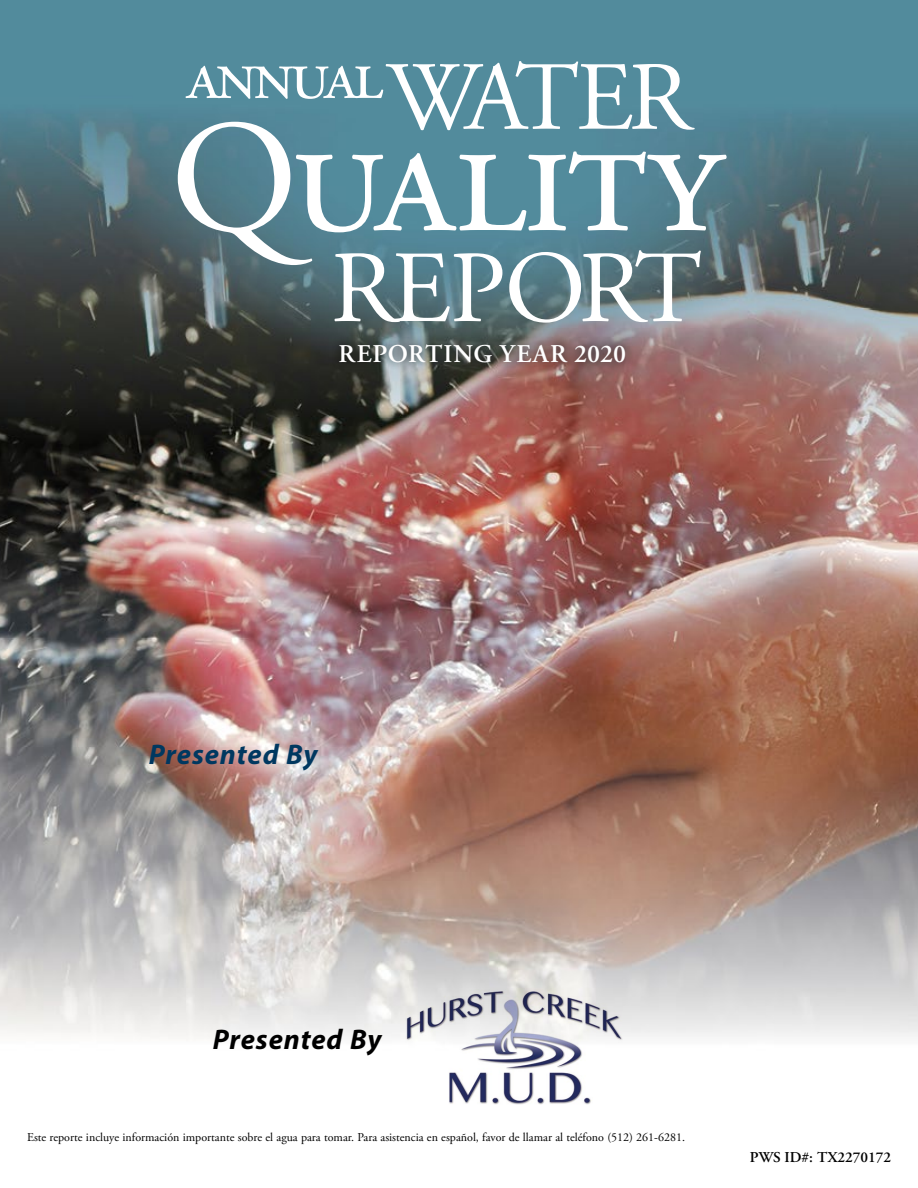
<style>
.page{position:relative;width:918px;height:1188px;background:#fff}
.page>*{position:absolute;margin:0;border:0;box-sizing:border-box;transform-origin:0 0}
.t1{font:172.35px "Adobe Garamond Pro";letter-spacing:-.02em;color:#fff}
.t2{font:102.15px "Adobe Garamond Pro";letter-spacing:-.05em;color:#fff}
.t3{font:97.5px "Adobe Garamond Pro";letter-spacing:-.085em;color:#fff}
.t4{font:72px "Adobe Garamond Pro";letter-spacing:-.06em;color:#fff}
.Presented_By{font:italic 700 28.5px "Myriad Pro";letter-spacing:.03em;color:#000}
.Presented_By-2{font:italic 700 28.5px "Myriad Pro";letter-spacing:.03em;color:#003860}
.t5{font:600 25.5px "Adobe Garamond Pro";letter-spacing:.025em;color:#fff}
.PWS_ID{font:600 15px "Adobe Garamond Pro";color:#000}
.Translation_text{font:12px "Adobe Garamond Pro";color:#000}
.s1{font-size:160.2px}
</style>
<div class="page">
<img style="left:0;top:0;width:918px;height:1040px">
<div style="left:331px;top:335px;width:303px;height:36px;background:#000;opacity:.75"></div>
<img style="left:405px;top:989px;width:217px;height:116px">
<h3 class="t3" style="left:386px;top:39px;width:306px">WATER</h3>
<h3 class="t4" style="left:187px;top:32px;width:198px">annual</h3>
<h1 class="t1" style="left:170px;top:72px;width:555px"><span class="s1">Q</span>uality</h1>
<h2 class="t2" style="left:331px;top:227px;width:373px">REPORT</h2>
<h3 class="t5" style="left:338px;top:339px;width:289px">REPORTING YEAR 2020</h3>
<p class="Presented_By-2" style="left:149px;top:736px;width:170px">Presented By</p>
<p class="Presented_By" style="left:213px;top:1021px;width:170px">Presented By</p>
<p class="Translation_text" style="left:27px;top:1130px;width:660px">Este reporte incluye información importante sobre el agua para tomar. Para asistencia en español, favor de llamar al teléfono (512) 261-6281.</p>
<p class="PWS_ID" style="left:750px;top:1148px;width:143px">PWS ID#: TX2270172</p>
</div>
